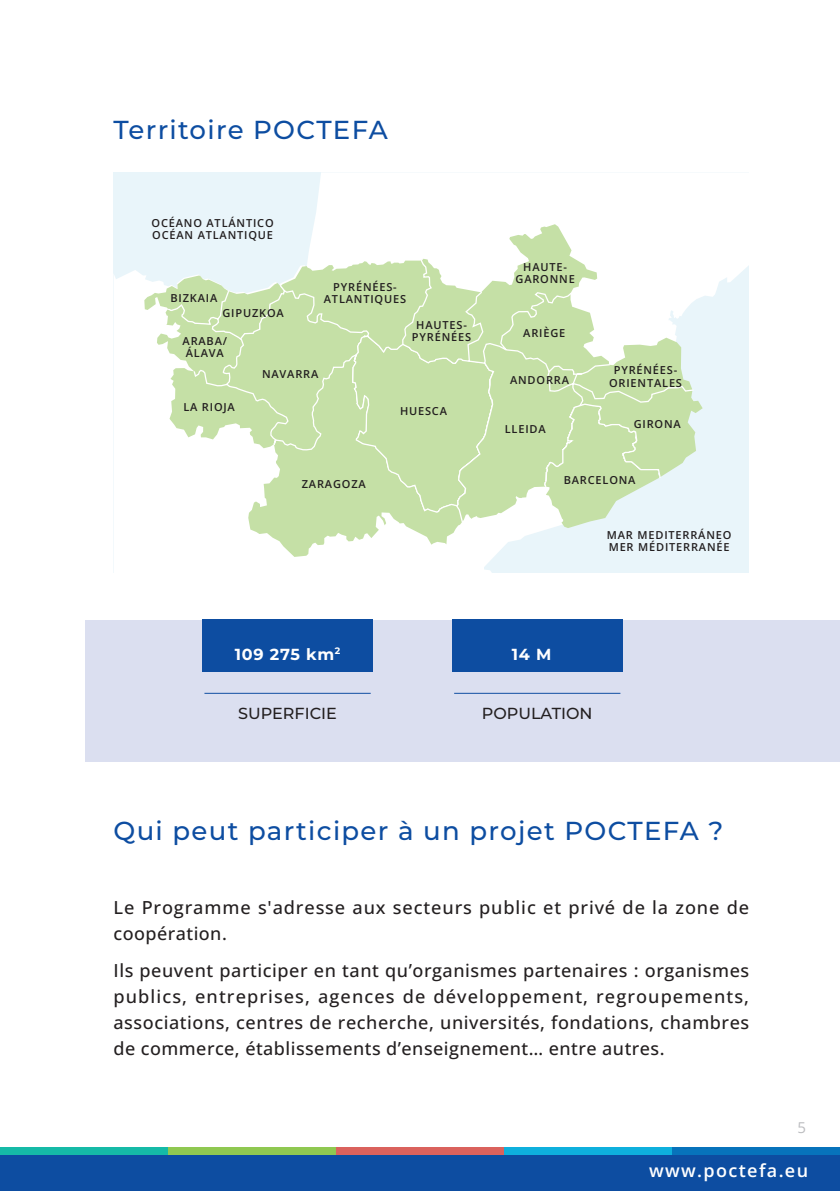
<style>
.page{position:relative;width:840px;height:1191px;background:#fff}
.page>*{position:absolute;margin:0;border:0;box-sizing:border-box;transform-origin:0 0}
.t1{font:500 26px "Montserrat";letter-spacing:.05em;color:#0d4da1}
.t2{font:500 18px/26px "Open Sans";letter-spacing:.025em;color:#231f20;text-align:justify}
.t3{font:500 18px/26px "Open Sans";letter-spacing:.045em;color:#231f20}
.t4{font:600 18px "Open Sans";letter-spacing:.075em;color:#fff}
.t5{font:500 16px "Montserrat";color:#231f20}
.t6{font:700 16px "Montserrat";letter-spacing:.05em;color:#fff}
.t7{font:15px "Open Sans";color:#bcbdc0}
.t8{font:600 11px/12px "Open Sans";letter-spacing:.075em;color:#231f20;text-align:center}
</style>
<div class="page">
<div style="left:85px;top:620px;width:754px;height:141px;background:#dbdff0"></div>
<div style="left:202px;top:620px;width:170px;height:52px;background:#0d4da1"></div>
<div style="left:452px;top:620px;width:170px;height:52px;background:#0d4da1"></div>
<div style="left:0;top:1147px;width:168px;height:44px;background:#15baa7"></div>
<div style="left:168px;top:1147px;width:168px;height:44px;background:#8fc851"></div>
<div style="left:336px;top:1147px;width:167px;height:44px;background:#da625d"></div>
<div style="left:503px;top:1147px;width:168px;height:44px;background:#0eb0dd"></div>
<div style="left:671px;top:1147px;width:168px;height:44px;background:#0773bb"></div>
<div style="left:0;top:1155px;width:839px;height:36px;background:#0d4da1"></div>
<hr style="left:204px;top:693px;width:166px;height:1px;background:#104ea2">
<hr style="left:454px;top:693px;width:166px;height:1px;background:#104ea2">
<svg style="left:113px;top:172px;width:635px;height:401px"></svg>
<svg style="left:144px;top:224px;width:558px;height:333px"></svg>
<svg style="left:166px;top:257px;width:528px;height:289px"></svg>
<p class="t1" style="left:113px;top:111px;width:275px">Territoire POCTEFA</p>
<p class="t8" style="left:151px;top:217px;width:124px">OCÉANO ATLÁNTICO</p>
<p class="t8" style="left:152px;top:229px;width:122px">OCÉAN ATLANTIQUE</p>
<p class="t8" style="left:170px;top:291px;width:48px">BIZKAIA</p>
<p class="t8" style="left:222px;top:306px;width:63px">GIPUZKOA</p>
<p class="t8" style="left:182px;top:334px;width:46px;text-align:left">ARABA/<br>ÁLAVA</p>
<p class="t8" style="left:324px;top:281px;width:84px">PYRÉNÉES-<br>ATLANTIQUES</p>
<p class="t8" style="left:523px;top:261px;width:45px">HAUTE-</p>
<p class="t8" style="left:515px;top:273px;width:61px">GARONNE</p>
<p class="t8" style="left:416px;top:319px;width:52px">HAUTES-</p>
<p class="t8" style="left:411px;top:331px;width:61px">PYRÉNÉES</p>
<p class="t8" style="left:523px;top:326px;width:44px">ARIÈGE</p>
<p class="t8" style="left:183px;top:401px;width:53px">LA RIOJA</p>
<p class="t8" style="left:262px;top:368px;width:58px">NAVARRA</p>
<p class="t8" style="left:400px;top:404px;width:48px">HUESCA</p>
<p class="t8" style="left:510px;top:374px;width:60px">ANDORRA</p>
<p class="t8" style="left:504px;top:422px;width:42px">LLEIDA</p>
<p class="t8" style="left:613px;top:364px;width:65px">PYRÉNÉES-</p>
<p class="t8" style="left:608px;top:376px;width:74px">ORIENTALES</p>
<p class="t8" style="left:633px;top:417px;width:49px">GIRONA</p>
<p class="t8" style="left:301px;top:478px;width:65px">ZARAGOZA</p>
<p class="t8" style="left:563px;top:474px;width:73px">BARCELONA</p>
<p class="t8" style="left:606px;top:528px;width:126px">MAR MEDITERRÁNEO</p>
<p class="t8" style="left:608px;top:540px;width:122px">MER MÉDITERRANÉE</p>
<p class="t6" style="left:234px;top:642px;width:107px">109 275 km<sup>2</sup></p>
<p class="t6" style="left:511px;top:642px;width:41px">14 M</p>
<p class="t5" style="left:238px;top:702px;width:100px">SUPERFICIE</p>
<p class="t5" style="left:481px;top:702px;width:112px">POPULATION</p>
<p class="t1" style="left:113px;top:813px;width:611px">Qui peut participer à un projet POCTEFA ?</p>
<p class="t3" style="left:113px;top:894px;width:636px">Le Programme s'adresse aux secteurs public et privé de la zone de coopération.</p>
<p class="t2" style="left:113px;top:957px;width:637px">Ils peuvent participer en tant qu’organismes partenaires : organismes publics, entreprises, agences de développement, regroupements, associations, centres de recherche, universités, fondations, chambres de commerce, établissements d’enseignement… entre autres.</p>
<p class="t7" style="left:796px;top:1117px;width:10px">5</p>
<p class="t4" style="left:648px;top:1157px;width:160px">www.poctefa.eu</p>
</div>
